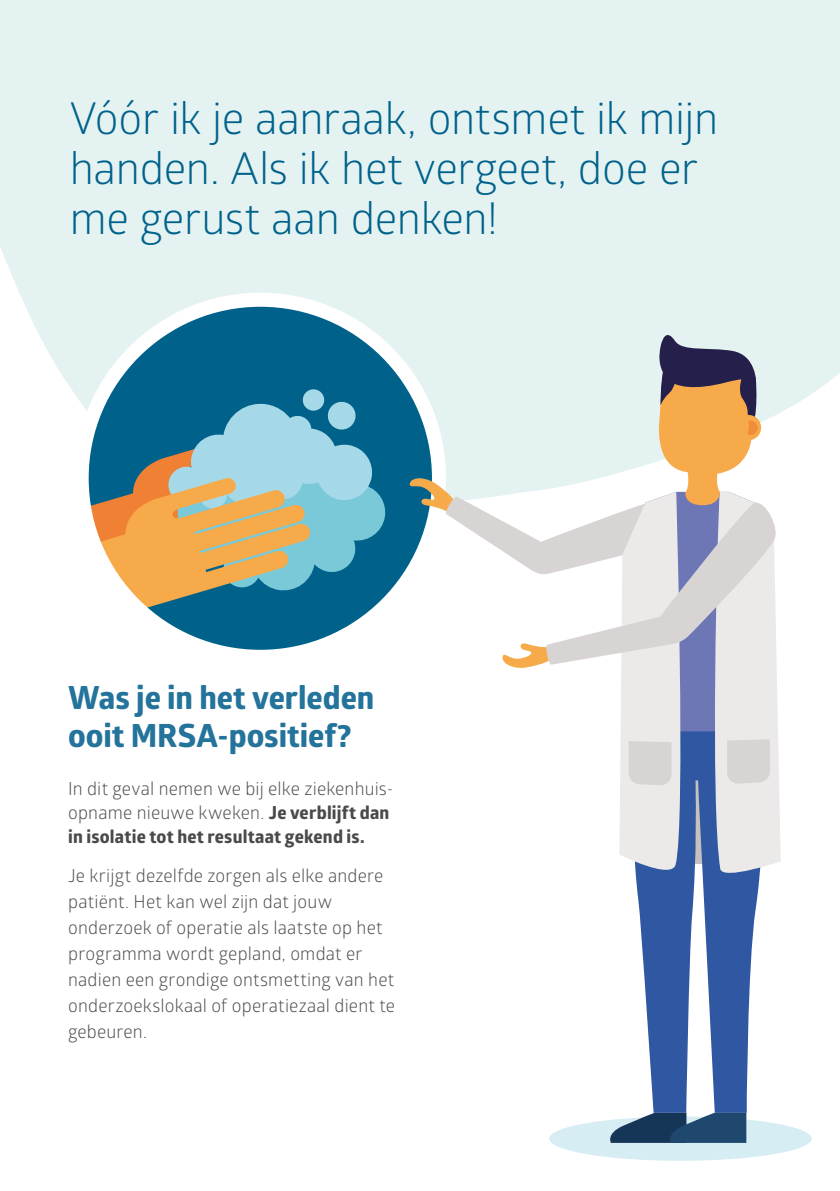
<style>
.page{position:relative;width:840px;height:1191px;background:#fff}
.page>*{position:absolute;margin:0;border:0;box-sizing:border-box;transform-origin:0 0}
.t1{font:44px/50px "Glober";letter-spacing:-.005em;color:#00618b}
.t2{font:700 32px/38.4px "Globerx";color:#23739b}
.t3{font:18px/26px "Glober";letter-spacing:.01em;color:#4a4a49}
.t4{font:700 18px "Globerx";letter-spacing:.01em;color:#4a4a49}
.s1{font-family:"Globerx";font-weight:700}
</style>
<div class="page">
<div style="left:0;top:0;width:839px;height:413px;background:#e4f3f2"></div>
<div style="left:82px;top:300px;width:356px;height:357px;background:#00618b;border-radius:50%"></div>
<svg style="left:82px;top:388px;width:305px;height:256px"></svg>
<div style="left:75px;top:293px;width:370px;height:371px;border:14px solid #fff;border-radius:50%"></div>
<div style="left:548px;top:1116px;width:263px;height:44px;background:#d7edf4;border-radius:50%"></div>
<svg style="left:636px;top:881px;width:123px;height:231px;fill:#2f57a2"></svg>
<svg style="left:409px;top:329px;width:371px;height:552px"></svg>
<svg style="left:605px;top:1112px;width:141px;height:30px"></svg>
<h1 class="t1" style="left:70px;top:92px;width:649px">Vóór ik je aanraak, ontsmet ik mijn handen. Als ik het vergeet, doe er me gerust aan denken!</h1>
<h2 class="t2" style="left:68px;top:678px;width:308px">Was je in het verleden ooit MRSA-positief?</h2>
<p class="t3" style="left:68px;top:776px;width:326px;line-height:24px">In dit geval nemen we bij elke ziekenhuis&shy;opname nieuwe kweken. <span class="s1">Je verblijft dan</span></p>
<p class="t4" style="left:68px;top:824px;width:298px">in isolatie tot het resultaat gekend is.</p>
<p class="t3" style="left:68px;top:862px;width:328px">Je krijgt dezelfde zorgen als elke andere patiënt. Het kan wel zijn dat jouw onderzoek of operatie als laatste op het programma wordt gepland, omdat er nadien een grondige ontsmetting van het onderzoekslokaal of operatiezaal dient te gebeuren.</p>
</div>
